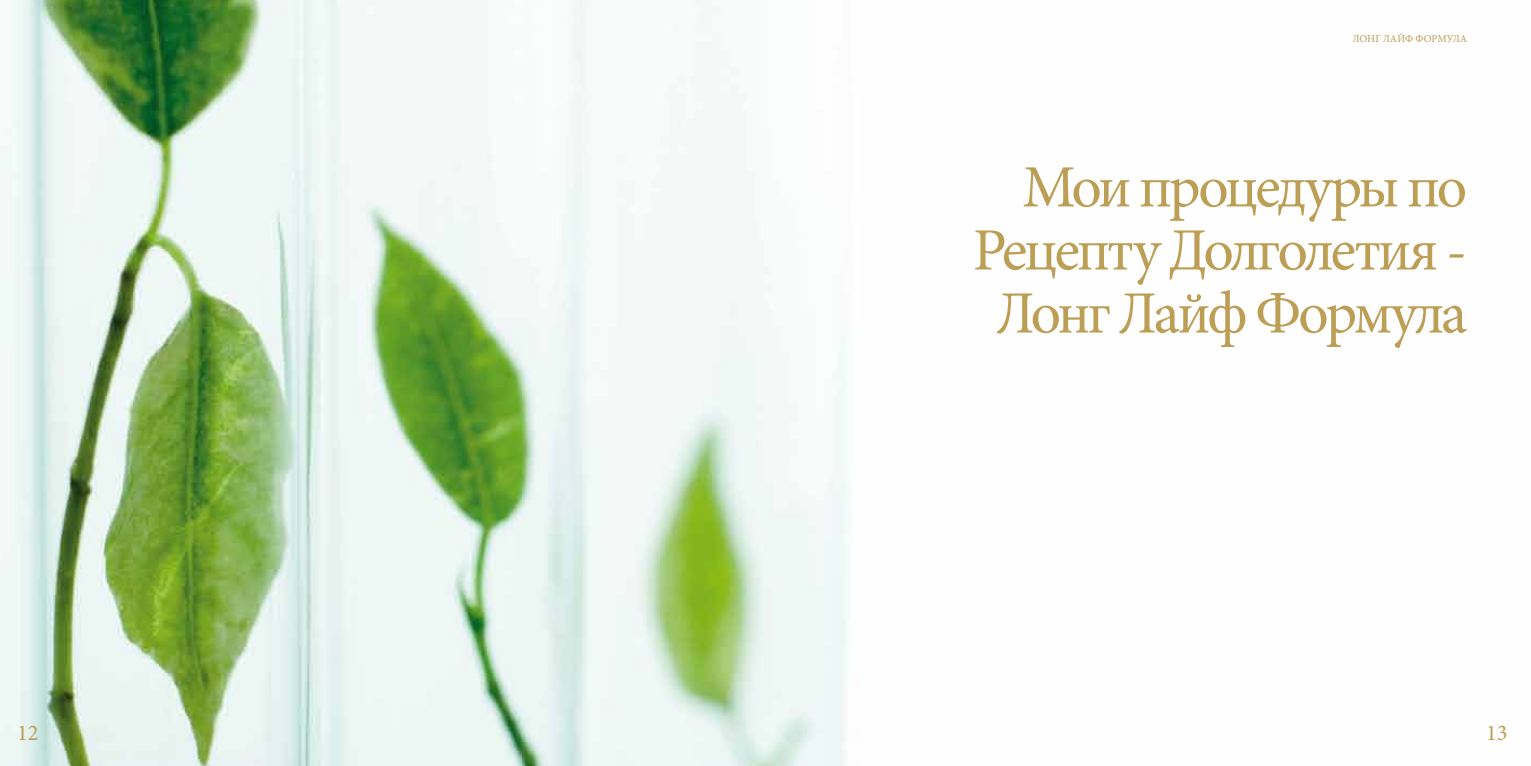
<style>
.page{position:relative;width:1531px;height:766px;background:#fff}
.page>*{position:absolute;margin:0;border:0;box-sizing:border-box;transform-origin:0 0}
.t1{font:60px/63px "Minion Pro";letter-spacing:-.055em;color:#bd9e55;text-align:right}
.t2{font:22.5px "Minion Pro";color:#bd9e55}
.t3{font:10.5px "Minion Pro";color:#bd9e55}
</style>
<div class="page">
<img style="left:0;top:0;width:849px;height:765px">
<p class="t3" style="left:1353px;top:32px;width:116px">ЛОНГ ЛАЙФ ФОРМУЛА</p>
<p class="t1" style="left:973px;top:156px;width:496px">Мои процедуры по<br>Рецепту Долголетия -<br>Лонг Лайф Формула</p>
<p class="t2" style="left:17px;top:717px;width:23px">12</p>
<p class="t2" style="left:1486px;top:717px;width:23px">13</p>
</div>
